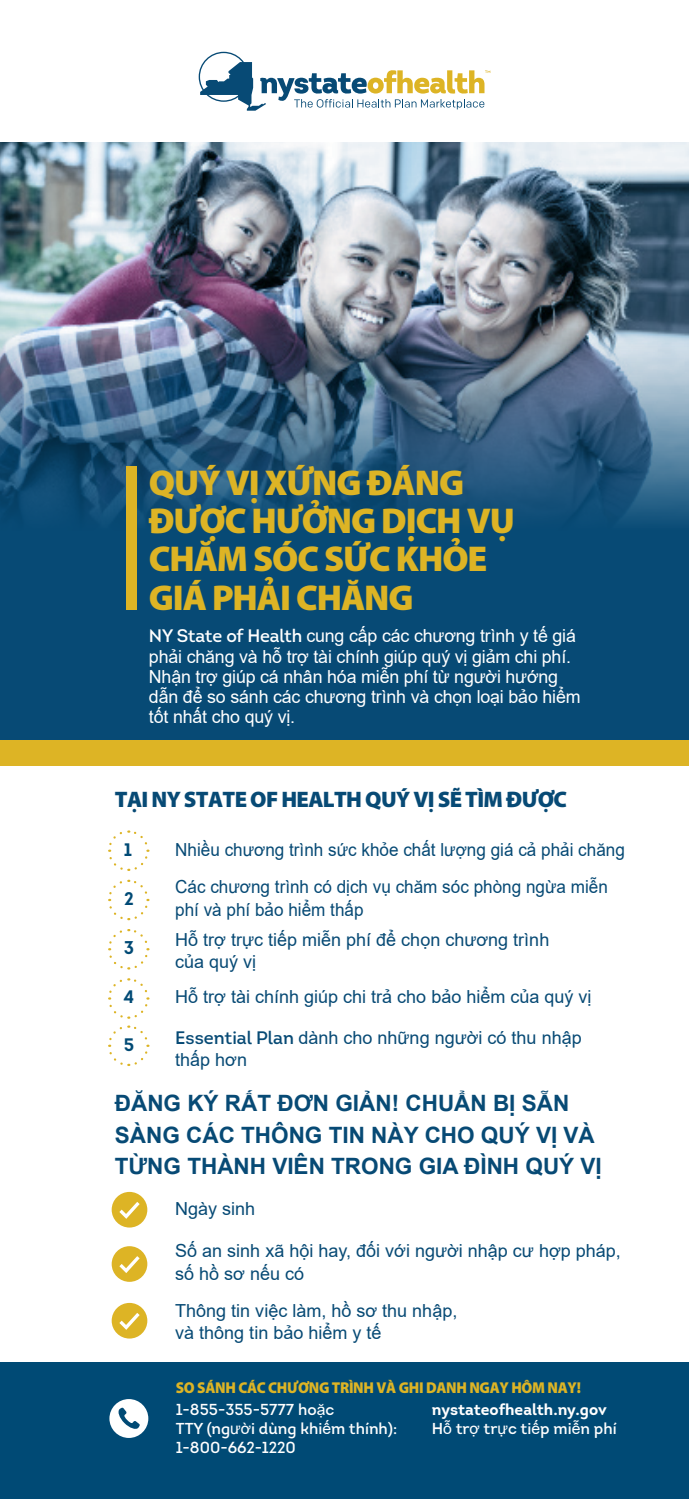
<style>
.page{position:relative;width:689px;height:1499px;background:#fff}
.page>*{position:absolute;margin:0;border:0;box-sizing:border-box;transform-origin:0 0}
.t1{font:900 36px/38.2px "Myriad Pro";letter-spacing:-.03em;color:#ddb425}
.t2{font:700 22.5px/31.5px "Arial";color:#074a75}
.t3{font:900 22.5px "Myriad Pro";letter-spacing:-.03em;color:#074a75}
.t4{font:18px/22.5px "Arial";color:#074a75}
.t5{font:18px/20.2px "Arial";letter-spacing:-.01em;color:#fff}
.t6{font:18px/22.5px "Arial";color:#074a75;scale:.95 1}
.t7{font:700 18px "Intro";color:#004a75}
.t8{font:15.75px/18.9px "Intro";color:#fff}
.t9{font:900 15.75px "Myriad Pro";letter-spacing:-.02em;color:#ddb425;scale:.95 1}
.t10{font:700 15.75px "Intro";color:#fff}
.s1{font-family:"Intro"}
.s2{font-family:"Arial"}
</style>
<div class="page">
<img style="left:0;top:142px;width:688px;height:186px">
<div style="left:0;top:582px;width:688px;height:171px;background:#074a75"></div>
<svg style="left:0;top:328px;width:688px;height:254px;background:#325e80"></svg>
<svg style="left:199px;top:52px;width:291px;height:59px"></svg>
<div style="left:0;top:740px;width:688px;height:26px;background:#ddb425"></div>
<div style="left:0;top:765px;width:688px;height:603px;background:#fff"></div>
<svg style="left:108px;top:830px;width:42px;height:41px"></svg>
<svg style="left:108px;top:879px;width:42px;height:42px"></svg>
<svg style="left:108px;top:929px;width:42px;height:41px"></svg>
<div style="left:126px;top:466px;width:11px;height:143px;background:#ddb425"></div>
<div style="left:0;top:1362px;width:688px;height:136px;background:#004a75"></div>
<svg style="left:112px;top:1192px;width:35px;height:35px"></svg>
<svg style="left:112px;top:1246px;width:35px;height:35px"></svg>
<svg style="left:112px;top:1302px;width:35px;height:36px"></svg>
<svg style="left:109px;top:1399px;width:39px;height:38px"></svg>
<svg style="left:108px;top:978px;width:42px;height:88px"></svg>
<p class="t1" style="left:149px;top:462px;width:367px">QUÝ VỊ XỨNG ĐÁNG<br>ĐƯỢC HƯỞNG DỊCH VỤ<br>CHĂM SÓC SỨC KHỎE<br>GIÁ PHẢI CHĂNG</p>
<p class="t5" style="left:149px;top:626px;width:433px"><span class="s1">NY State of Health</span> cung cấp các chương trình y tế giá phải chăng và hỗ trợ tài chính giúp quý vị giảm chi phí.<br>Nhận trợ giúp cá nhân hóa miễn phí từ người hướng dẫn để so sánh các chương trình và chọn loại bảo hiểm tốt nhất cho quý vị.</p>
<p class="t3" style="left:115px;top:784px;width:454px">TẠI NY STATE OF HEALTH QUÝ VỊ SẼ TÌM ĐƯỢC</p>
<p class="t7" style="left:124px;top:838px;width:10px">1</p>
<p class="t7" style="left:124px;top:887px;width:11px">2</p>
<p class="t7" style="left:124px;top:936px;width:12px">3</p>
<p class="t7" style="left:123px;top:985px;width:12px">4</p>
<p class="t6" style="left:175px;top:838px;width:474px">Nhiều chương trình sức khỏe chất lượng giá cả phải chăng</p>
<p class="t6" style="left:175px;top:875px;width:457px">Các chương trình có dịch vụ chăm sóc phòng ngừa miễn phí và phí bảo hiểm thấp</p>
<p class="t4" style="left:175px;top:928px;width:375px">Hỗ trợ trực tiếp miễn phí để chọn chương trình của quý vị</p>
<p class="t4" style="left:175px;top:985px;width:417px">Hỗ trợ tài chính giúp chi trả cho bảo hiểm của quý vị</p>
<p class="t7" style="left:124px;top:1032px;width:12px">5</p>
<p class="t4" style="left:175px;top:1026px;width:408px"><span class="s1">Essential Plan</span> dành cho những người có thu nhập thấp hơn</p>
<p class="t2" style="left:115px;top:1087px;width:488px">ĐĂNG KÝ RẤT ĐƠN GIẢN! CHUẨN BỊ SẴN<br>SÀNG CÁC THÔNG TIN NÀY CHO QUÝ VỊ VÀ<br>TỪNG THÀNH VIÊN TRONG GIA ĐÌNH QUÝ VỊ</p>
<p class="t4" style="left:175px;top:1197px;width:82px">Ngày sinh</p>
<p class="t4" style="left:175px;top:1239px;width:447px">Số an sinh xã hội hay, đối với người nhập cư hợp pháp, số hồ sơ nếu có</p>
<p class="t4" style="left:175px;top:1298px;width:283px">Thông tin việc làm, hồ sơ thu nhập, và thông tin bảo hiểm y tế</p>
<p class="t9" style="left:176px;top:1377px;width:428px">SO SÁNH CÁC CHƯƠNG TRÌNH VÀ GHI DANH NGAY HÔM NAY!</p>
<p class="t10" style="left:432px;top:1399px;width:176px">nystateofhealth.ny.gov</p>
<p class="t8" style="left:432px;top:1419px;width:186px">H<span class="s2">ỗ</span> tr<span class="s2">ợ</span> tr<span class="s2">ự</span>c ti<span class="s2">ế</span>p mi<span class="s2">ễ</span>n phí</p>
<p class="t8" style="left:176px;top:1400px;width:160px">1-855-355-5777 ho<span class="s2">ặ</span>c</p>
<p class="t8" style="left:176px;top:1419px;width:223px">TTY (ng<span class="s2">ườ</span>i dùng khi<span class="s2">ế</span>m thính):<br>1-800-662-1220</p>
</div>
